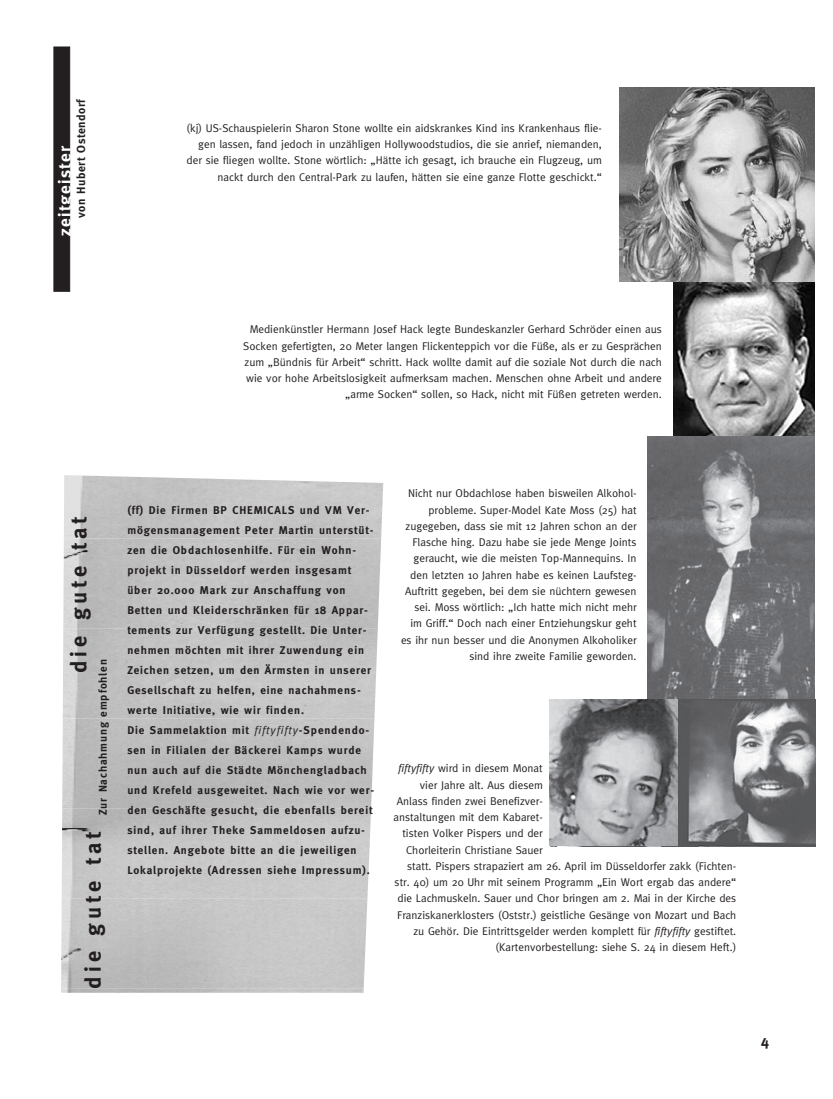
<style>
.page{position:relative;width:833px;height:1099px;background:#fff}
.page>*{position:absolute;margin:0;border:0;box-sizing:border-box;transform-origin:0 0}
.t1{font:700 22.5px "Meta";letter-spacing:.18em;color:#231f20}
.t2{font:700 17.5px "Meta";letter-spacing:.075em;color:#fff}
.t3{font:700 15px "Meta";color:#231f20}
.t4{font:700 11.88px "Meta";letter-spacing:.04em;color:#231f20}
.t5{font:11.25px/16.2px "Meta";color:#231f20;text-align:right}
.t6{font:700 11.25px/20px "Meta";letter-spacing:.075em;color:#231f20}
.s1{font-weight:400;font-style:italic}
.s2{font-style:italic}
</style>
<div class="page">
<div style="left:54px;top:47px;width:16px;height:244px;background:#231f20;border:1px solid #231f20"></div>
<img style="left:64px;top:475px;width:319px;height:63px">
<img style="left:63px;top:538px;width:318px;height:90px">
<img style="left:63px;top:628px;width:315px;height:90px">
<img style="left:62px;top:718px;width:312px;height:90px">
<img style="left:62px;top:808px;width:309px;height:90px">
<img style="left:61px;top:898px;width:306px;height:90px">
<img style="left:61px;top:988px;width:303px;height:4px">
<img style="left:673px;top:281px;width:142px;height:156px">
<img style="left:619px;top:87px;width:195px;height:194px">
<img style="left:647px;top:437px;width:168px;height:262px">
<img style="left:550px;top:699px;width:265px;height:147px">
<img style="left:549px;top:699px;width:128px;height:146px">
<p class="t4" style="left:74px;top:218px;width:121px;rotate:-90deg">von Hubert Ostendorf</p>
<h2 class="t2" style="left:55px;top:236px;width:92px;rotate:-90deg">zeitgeister</h2>
<p class="t5" style="left:186px;top:120px;width:417px">(kj) US-Schauspielerin Sharon Stone wollte ein aidskrankes Kind ins Krankenhaus flie&shy;gen lassen, fand jedoch in unzähligen Hollywoodstudios, die sie anrief, niemanden, der sie fliegen wollte. Stone wörtlich: „Hätte ich gesagt, ich brauche ein Flugzeug, um nackt durch den Central-Park zu laufen, hätten sie eine ganze Flotte geschickt.“</p>
<p class="t5" style="left:243px;top:321px;width:420px">Medienkünstler Hermann Josef Hack legte Bundeskanzler Gerhard Schröder einen aus Socken gefertigten, 20 Meter langen Flickenteppich vor die Füße, als er zu Gesprächen zum „Bündnis für Arbeit“ schritt. Hack wollte damit auf die soziale Not durch die nach wie vor hohe Arbeitslosigkeit aufmerksam machen. Menschen ohne Arbeit und andere „arme Socken“ sollen, so Hack, nicht mit Füßen getreten werden.</p>
<h1 class="t1" style="left:66px;top:673px;width:158px;rotate:-90deg">die gute tat</h1>
<p class="t6" style="left:93px;top:988px;width:331px;rotate:-90deg"><sup>die</sup> <sup>gute</sup> <sup>tat</sup> Zur Nachahmung empfohlen</p>
<p class="t6" style="left:127px;top:500px;width:248px">(ff) Die Firmen BP CHEMICALS und VM Ver&shy;mögensmanagement Peter Martin unterstüt&shy;zen die Obdachlosenhilfe. Für ein Wohn&shy;projekt in Düsseldorf werden insgesamt über 20.000 Mark zur Anschaffung von Betten und Kleiderschränken für 18 Appar&shy;tements zur Verfügung gestellt. Die Unter&shy;nehmen möchten mit ihrer Zuwendung ein Zeichen setzen, um den Ärmsten in unserer Gesellschaft zu helfen, eine nachahmens&shy;werte Initiative, wie wir finden.<br>Die Sammelaktion mit <span class="s1">fiftyfifty</span>-Spendendo&shy;sen in Filialen der Bäckerei Kamps wurde nun auch auf die Städte Mönchengladbach und Krefeld ausgeweitet. Nach wie vor wer&shy;den Geschäfte gesucht, die ebenfalls bereit sind, auf ihrer Theke Sammeldosen aufzu&shy;stellen. Angebote bitte an die jeweiligen Lokalprojekte (Adressen siehe Impressum).</p>
<p class="t5" style="left:401px;top:485px;width:237px">Nicht nur Obdachlose haben bisweilen Alkohol&shy;probleme. Super-Model Kate Moss (25) hat zugegeben, dass sie mit 12 Jahren schon an der Flasche hing. Dazu habe sie jede Menge Joints geraucht, wie die meisten Top-Mannequins. In den letzten 10 Jahren habe es keinen Laufsteg-Auftritt gegeben, bei dem sie nüchtern gewesen sei. Moss wörtlich: „Ich hatte mich nicht mehr im Griff.“ Doch nach einer Entziehungskur geht es ihr nun besser und die Anonymen Alkoholiker sind ihre zweite Familie geworden.</p>
<p class="t5" style="left:398px;top:760px;width:146px"><span class="s2">fiftyfifty</span> wird in diesem Monat</p>
<p class="t5" style="left:420px;top:776px;width:124px">vier Jahre alt. Aus diesem</p>
<p class="t5" style="left:397px;top:792px;width:148px">Anlass finden zwei Benefizver-</p>
<p class="t5" style="left:393px;top:808px;width:151px">anstaltungen mit dem Kabaret-</p>
<p class="t5" style="left:402px;top:825px;width:142px">tisten Volker Pispers und der</p>
<p class="t5" style="left:406px;top:841px;width:138px">Chorleiterin Christiane Sauer</p>
<p class="t5" style="left:407px;top:857px;width:331px">statt. Pispers strapaziert am 26. April im Düsseldorfer zakk (Fichten-</p>
<p class="t5" style="left:395px;top:873px;width:343px">str. 40) um 20 Uhr mit seinem Programm „Ein Wort ergab das andere“</p>
<p class="t5" style="left:397px;top:890px;width:340px">die Lachmuskeln. Sauer und Chor bringen am 2. Mai in der Kirche des</p>
<p class="t5" style="left:397px;top:906px;width:341px">Franziskanerklosters (Oststr.) geistliche Gesänge von Mozart und Bach</p>
<p class="t5" style="left:413px;top:922px;width:324px">zu Gehör. Die Eintrittsgelder werden komplett für <span class="s2">fiftyfifty</span> gestiftet.</p>
<p class="t5" style="left:495px;top:938px;width:242px">(Kartenvorbestellung: siehe S. 24 in diesem Heft.)</p>
<h3 class="t3" style="left:761px;top:1031px;width:10px">4</h3>
</div>
